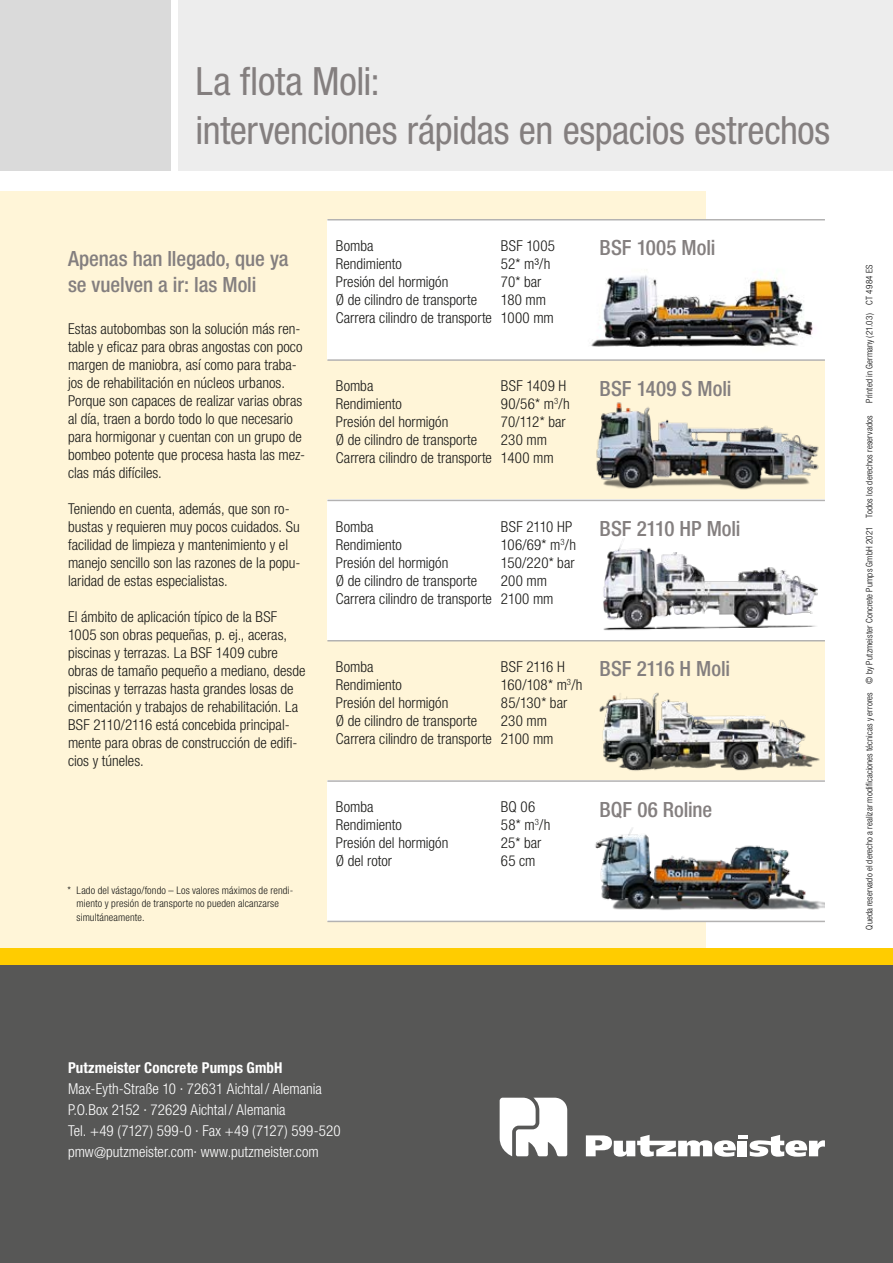
<style>
.page{position:relative;width:893px;height:1263px;background:#fff}
.page>*{position:absolute;margin:0;border:0;box-sizing:border-box;transform-origin:0 0}
.t1{font:condensed 39px/48.8px "Helvetica Neue LT Pro";letter-spacing:-.01em;color:#847f7f}
.t2{font:500 condensed 21px/26.2px "Helvetica Neue LT Pro";letter-spacing:-.005em;color:#847f7f}
.t3{font:300 condensed 15px/18px "Helvetica Neue LT Pro";color:#1a1a18}
.t4{font:300 condensed 15px/21px "Helvetica Neue LT Pro";color:#fff}
.t5{font:700 condensed 15px "Helvetica Neue LT Pro";letter-spacing:.005em;color:#fff}
.t6{font:300 condensed 10.5px/13.5px "Helvetica Neue LT Pro";letter-spacing:.015em;color:#1a1a18}
.t7{font:300 condensed 9px "Helvetica Neue LT Pro";letter-spacing:.02em;color:#000}
</style>
<div class="page">
<div style="left:0;top:948px;width:893px;height:17px;background:#fc0"></div>
<div style="left:0;top:965px;width:893px;height:298px;background:#575756"></div>
<svg style="left:500px;top:1098px;width:67px;height:58px;background:#e6e6e6"></svg>
<svg style="left:586px;top:1135px;width:239px;height:22px"></svg>
<div style="left:179px;top:0;width:714px;height:170px;background:#ededed"></div>
<div style="left:0;top:0;width:170px;height:170px;background:#dadada"></div>
<div style="left:0;top:191px;width:706px;height:757px;background:#fff5d8"></div>
<div style="left:587px;top:359px;width:238px;height:141px;background:#fff5d8"></div>
<img style="left:596px;top:402px;width:223px;height:88px">
<div style="left:327px;top:219px;width:498px;height:140px;background:#fff"></div>
<img style="left:510px;top:220px;width:315px;height:127px">
<div style="left:327px;top:500px;width:498px;height:140px;background:#fff"></div>
<img style="left:590px;top:501px;width:231px;height:130px">
<img style="left:587px;top:641px;width:238px;height:139px">
<div style="left:327px;top:780px;width:498px;height:141px;background:#fff"></div>
<img style="left:557px;top:827px;width:268px;height:94px">
<hr style="left:327px;top:219px;width:498px;height:1px;background:#b3b2b2">
<hr style="left:327px;top:359px;width:498px;height:2px;background:#b3b2b2">
<hr style="left:327px;top:500px;width:498px;height:1px;background:#b3b2b2">
<hr style="left:327px;top:640px;width:498px;height:1px;background:#b3b2b2">
<hr style="left:327px;top:780px;width:498px;height:2px;background:#b3b2b2">
<hr style="left:327px;top:921px;width:498px;height:1px;background:#b3b2b2">
<h1 class="t1" style="left:196px;top:57px;width:636px">La flota Moli:<br>intervenciones rápidas en espacios estrechos</h1>
<h2 class="t2" style="left:68px;top:245px;width:222px">Apenas han llegado, que ya se vuelven a ir: las Moli</h2>
<p class="t3" style="left:68px;top:320px;width:239px">Estas autobombas son la solución más ren&shy;table y eficaz para obras angostas con poco margen de maniobra, así como para traba&shy;jos de rehabilitación en núcleos urbanos.<br>Porque son capaces de realizar varias obras al día, traen a bordo todo lo que necesario para hormigonar y cuentan con un grupo de bombeo potente que procesa hasta las mez&shy;clas más difíciles.</p>
<p class="t3" style="left:68px;top:500px;width:234px">Teniendo en cuenta, además, que son ro&shy;bustas y requieren muy pocos cuidados. Su facilidad de limpieza y mantenimiento y el manejo sencillo son las razones de la popu&shy;laridad de estas especialistas.</p>
<p class="t3" style="left:68px;top:608px;width:239px">El ámbito de aplicación típico de la BSF 1005 son obras pequeñas, p. ej., aceras, piscinas y terrazas. La BSF 1409 cubre obras de tamaño pequeño a mediano, desde piscinas y terrazas hasta grandes losas de cimentación y trabajos de rehabilitación. La BSF 2110/2116 está concebida principal&shy;mente para obras de construcción de edifi&shy;cios y túneles.</p>
<p class="t6" style="left:76px;top:883px;width:218px;text-indent:-9px">* Lado del vástago/fondo – Los valores máximos de rendi&shy;miento y presión de transporte no pueden alcanzarse simultáneamente.</p>
<p class="t3" style="left:336px;top:237px;width:39px">Bomba</p>
<p class="t3" style="left:501px;top:237px;width:56px">BSF 1005</p>
<p class="t3" style="left:336px;top:255px;width:67px">Rendimiento</p>
<p class="t3" style="left:501px;top:255px;width:51px">52* m3/h</p>
<p class="t3" style="left:336px;top:273px;width:114px">Presión del hormigón</p>
<p class="t3" style="left:501px;top:273px;width:42px">70* bar</p>
<p class="t3" style="left:336px;top:291px;width:143px">Ø de cilindro de transporte</p>
<p class="t3" style="left:336px;top:291px;width:219px;text-indent:165px">180 mm<br>Carrera cilindro de transporte 1000 mm</p>
<p class="t3" style="left:336px;top:377px;width:39px">Bomba</p>
<p class="t3" style="left:501px;top:377px;width:67px">BSF 1409 H</p>
<p class="t3" style="left:336px;top:395px;width:67px">Rendimiento</p>
<p class="t3" style="left:501px;top:395px;width:70px">90/56* m<sup>3</sup>/h</p>
<p class="t3" style="left:336px;top:413px;width:114px">Presión del hormigón</p>
<p class="t3" style="left:501px;top:413px;width:66px">70/112* bar</p>
<p class="t3" style="left:336px;top:431px;width:143px">Ø de cilindro de transporte</p>
<p class="t3" style="left:336px;top:431px;width:219px;text-indent:165px">230 mm<br>Carrera cilindro de transporte 1400 mm</p>
<p class="t3" style="left:336px;top:517px;width:39px">Bomba</p>
<p class="t3" style="left:501px;top:517px;width:73px">BSF 2110 HP</p>
<p class="t3" style="left:336px;top:535px;width:67px">Rendimiento</p>
<p class="t3" style="left:501px;top:535px;width:77px">106/69* m<sup>3</sup>/h</p>
<p class="t3" style="left:336px;top:553px;width:114px">Presión del hormigón</p>
<p class="t3" style="left:501px;top:553px;width:75px">150/220* bar</p>
<p class="t3" style="left:336px;top:571px;width:143px">Ø de cilindro de transporte</p>
<p class="t3" style="left:336px;top:571px;width:219px;text-indent:165px">200 mm<br>Carrera cilindro de transporte 2100 mm</p>
<h2 class="t2" style="left:600px;top:234px;width:117px">BSF 1005 Moli</h2>
<h2 class="t2" style="left:600px;top:375px;width:133px">BSF 1409 S Moli</h2>
<h2 class="t2" style="left:600px;top:515px;width:143px">BSF 2110 HP Moli</h2>
<p class="t3" style="left:336px;top:657px;width:39px">Bomba</p>
<p class="t3" style="left:501px;top:657px;width:65px">BSF 2116 H</p>
<p class="t3" style="left:336px;top:675px;width:67px">Rendimiento</p>
<p class="t3" style="left:501px;top:675px;width:83px">160/108* m<sup>3</sup>/h</p>
<p class="t3" style="left:336px;top:693px;width:114px">Presión del hormigón</p>
<p class="t3" style="left:501px;top:693px;width:68px">85/130* bar</p>
<p class="t3" style="left:336px;top:711px;width:143px">Ø de cilindro de transporte</p>
<p class="t3" style="left:336px;top:711px;width:219px;text-indent:165px">230 mm<br>Carrera cilindro de transporte 2100 mm</p>
<h2 class="t2" style="left:600px;top:655px;width:132px">BSF 2116 H Moli</h2>
<p class="t3" style="left:336px;top:798px;width:39px">Bomba</p>
<p class="t3" style="left:501px;top:798px;width:36px">BQ 06</p>
<p class="t3" style="left:336px;top:816px;width:67px">Rendimiento</p>
<p class="t3" style="left:501px;top:816px;width:51px">58* m<sup>3</sup>/h</p>
<p class="t3" style="left:336px;top:834px;width:114px">Presión del hormigón</p>
<p class="t3" style="left:501px;top:834px;width:42px">25* bar</p>
<p class="t3" style="left:336px;top:852px;width:58px">Ø del rotor</p>
<p class="t3" style="left:501px;top:852px;width:36px">65 cm</p>
<h2 class="t2" style="left:600px;top:796px;width:114px">BQF 06 Roline</h2>
<p class="t7" style="left:864px;top:403px;width:140px;rotate:-90deg">Printed in Germany (21.03) CT 4984 ES</p>
<p class="t7" style="left:864px;top:930px;width:515px;rotate:-90deg">Queda reservado el derecho a realizar modificaciones técnicas y errores © by Putzmeister Concrete Pumps GmbH 2021 Todos los derechos reservados</p>
<p class="t5" style="left:68px;top:1058px;width:216px">Putzmeister Concrete Pumps GmbH</p>
<p class="t4" style="left:68px;top:1078px;width:274px">Max-Eyth-Straße 10 · 72631 Aichtal/ Alemania P.O.Box 2152 · 72629 Aichtal/ Alemania<br>Tel. +49 (7127) 599-0 · Fax +49 (7127) 599-520 pmw@putzmeister.com· www.putzmeister.com</p>
</div>
